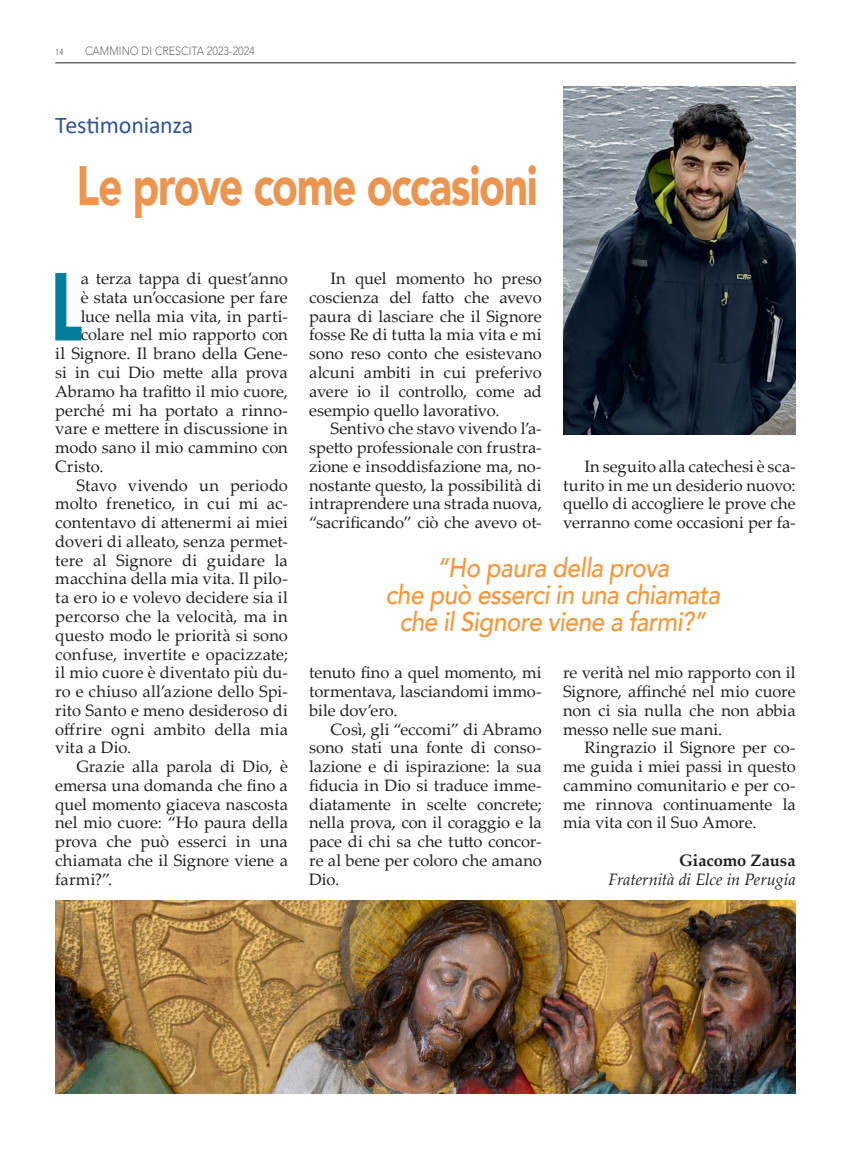
<style>
.page{position:relative;width:851px;height:1149px;background:#fff}
.page>*{position:absolute;margin:0;border:0;box-sizing:border-box;transform-origin:0 0}
.articolo_primo_parag{font:800 condensed 99.15px "Abadi";color:#027d9b;scale:.7 1}
.tit_vita_comunità{font:900 55.35px "Avenir";letter-spacing:-.035em;color:#ec9550;scale:.77 1}
.frase_in_evidenza{font:italic 500 27px/27px "Avenir";letter-spacing:-.02em;color:#f79638;text-align:center;scale:.9 1}
.Heading_1{font:24px "Calibri";letter-spacing:-.01em;color:#2f5496}
.articolo_testo{font:16.5px/18.8px "Palatino Linotype";letter-spacing:-.005em;color:#231f20;text-align:justify}
.articolo_primo_parag-2{font:16.5px "Palatino Linotype";color:#231f20}
.articolo_testo-2{font:italic 16.5px "Palatino Linotype";letter-spacing:-.015em;color:#231f20}
.articolo_testo-3{font:700 16.5px "Palatino Linotype";letter-spacing:-.005em;color:#231f20}
.t1{font:300 11.85px "Avenir";color:#6c6d70;scale:.9 1}
.t2{font:300 condensed 9.75px "Abadi";color:#57585a;scale:.9 1}
</style>
<div class="page">
<hr style="left:55px;top:63px;width:740px;height:1px;background:#231f20">
<img style="left:563px;top:86px;width:232px;height:348px">
<img style="left:55px;top:900px;width:740px;height:193px">
<p class="t2" style="left:55px;top:46px;width:10px">14</p>
<p class="t1" style="left:85px;top:42px;width:190px">CAMMINO DI CRESCITA 2023-2024</p>
<p class="Heading_1" style="left:55px;top:108px;width:139px">Testimonianza</p>
<p class="tit_vita_comunità" style="left:77px;top:138px;width:600px">Le prove come occasioni</p>
<p class="articolo_primo_parag" style="left:52px;top:250px;width:43px">L</p>
<p class="articolo_primo_parag-2" style="left:81px;top:267px;width:208px">a terza tappa di quest’anno</p>
<p class="articolo_primo_parag-2" style="left:81px;top:285px;width:208px">è stata un’occasione per fare</p>
<p class="articolo_primo_parag-2" style="left:81px;top:304px;width:208px">luce nella mia vita, in parti-</p>
<p class="articolo_primo_parag-2" style="left:81px;top:323px;width:208px">colare nel mio rapporto con</p>
<p class="articolo_primo_parag-2" style="left:55px;top:342px;width:234px">il Signore. Il brano della Gene-</p>
<p class="articolo_primo_parag-2" style="left:55px;top:360px;width:234px">si in cui Dio mette alla prova</p>
<p class="articolo_primo_parag-2" style="left:55px;top:379px;width:234px">Abramo ha trafitto il mio cuore,</p>
<p class="articolo_primo_parag-2" style="left:55px;top:398px;width:234px">perché mi ha portato a rinno-</p>
<p class="articolo_primo_parag-2" style="left:55px;top:417px;width:234px">vare e mettere in discussione in</p>
<p class="articolo_primo_parag-2" style="left:55px;top:435px;width:234px">modo sano il mio cammino con</p>
<p class="articolo_primo_parag-2" style="left:55px;top:454px;width:50px">Cristo.</p>
<p class="articolo_testo" style="left:55px;top:475px;width:234px;text-indent:21px">Stavo vivendo un periodo molto frenetico, in cui mi ac&shy;contentavo di attenermi ai miei doveri di alleato, senza permet&shy;tere al Signore di guidare la macchina della mia vita. Il pilo&shy;ta ero io e volevo decidere sia il percorso che la velocità, ma in questo modo le priorità si sono confuse, invertite e opacizzate; il mio cuore è diventato più du&shy;ro e chiuso all’azione dello Spi&shy;rito Santo e meno desideroso di offrire ogni ambito della mia vita a Dio.</p>
<p class="articolo_testo" style="left:55px;top:756px;width:234px;text-indent:21px">Grazie alla parola di Dio, è emersa una domanda che fino a quel momento giaceva nascosta nel mio cuore: “Ho paura della prova che può esserci in una chiamata che il Signore viene a farmi?”.</p>
<p class="articolo_testo" style="left:309px;top:268px;width:234px;text-indent:21px">In quel momento ho preso coscienza del fatto che avevo paura di lasciare che il Signore fosse Re di tutta la mia vita e mi sono reso conto che esistevano alcuni ambiti in cui preferivo avere io il controllo, come ad esempio quello lavorativo.</p>
<p class="articolo_testo" style="left:309px;top:418px;width:234px;text-indent:21px">Sentivo che stavo vivendo l’a&shy;spetto professionale con frustra&shy;zione e insoddisfazione ma, no&shy;nostante questo, la possibilità di intraprendere una strada nuova, “sacrificando” ciò che avevo ot-</p>
<p class="articolo_testo" style="left:563px;top:456px;width:234px;text-indent:21px">In seguito alla catechesi è sca&shy;turito in me un desiderio nuovo: quello di accogliere le prove che verranno come occasioni per fa-</p>
<p class="frase_in_evidenza" style="left:385px;top:554px;width:373px">“Ho paura della prova<br>che può esserci in una chiamata che il Signore viene a farmi?”</p>
<p class="articolo_testo" style="left:309px;top:662px;width:234px">tenuto fino a quel momento, mi tormentava, lasciandomi immo&shy;bile dov’ero.</p>
<p class="articolo_testo" style="left:309px;top:718px;width:234px;text-indent:21px">Così, gli “eccomi” di Abramo sono stati una fonte di conso&shy;lazione e di ispirazione: la sua fiducia in Dio si traduce imme&shy;diatamente in scelte concrete; nella prova, con il coraggio e la pace di chi sa che tutto concor&shy;re al bene per coloro che amano Dio.</p>
<p class="articolo_testo" style="left:563px;top:662px;width:234px">re verità nel mio rapporto con il Signore, affinché nel mio cuore non ci sia nulla che non abbia messo nelle sue mani.</p>
<p class="articolo_testo" style="left:563px;top:737px;width:234px;text-indent:21px">Ringrazio il Signore per co&shy;me guida i miei passi in questo cammino comunitario e per co&shy;me rinnova continuamente la mia vita con il Suo Amore.</p>
<p class="articolo_testo-3" style="left:679px;top:848px;width:118px">Giacomo Zausa</p>
<p class="articolo_testo-2" style="left:608px;top:867px;width:189px">Fraternità di Elce in Perugia</p>
</div>
